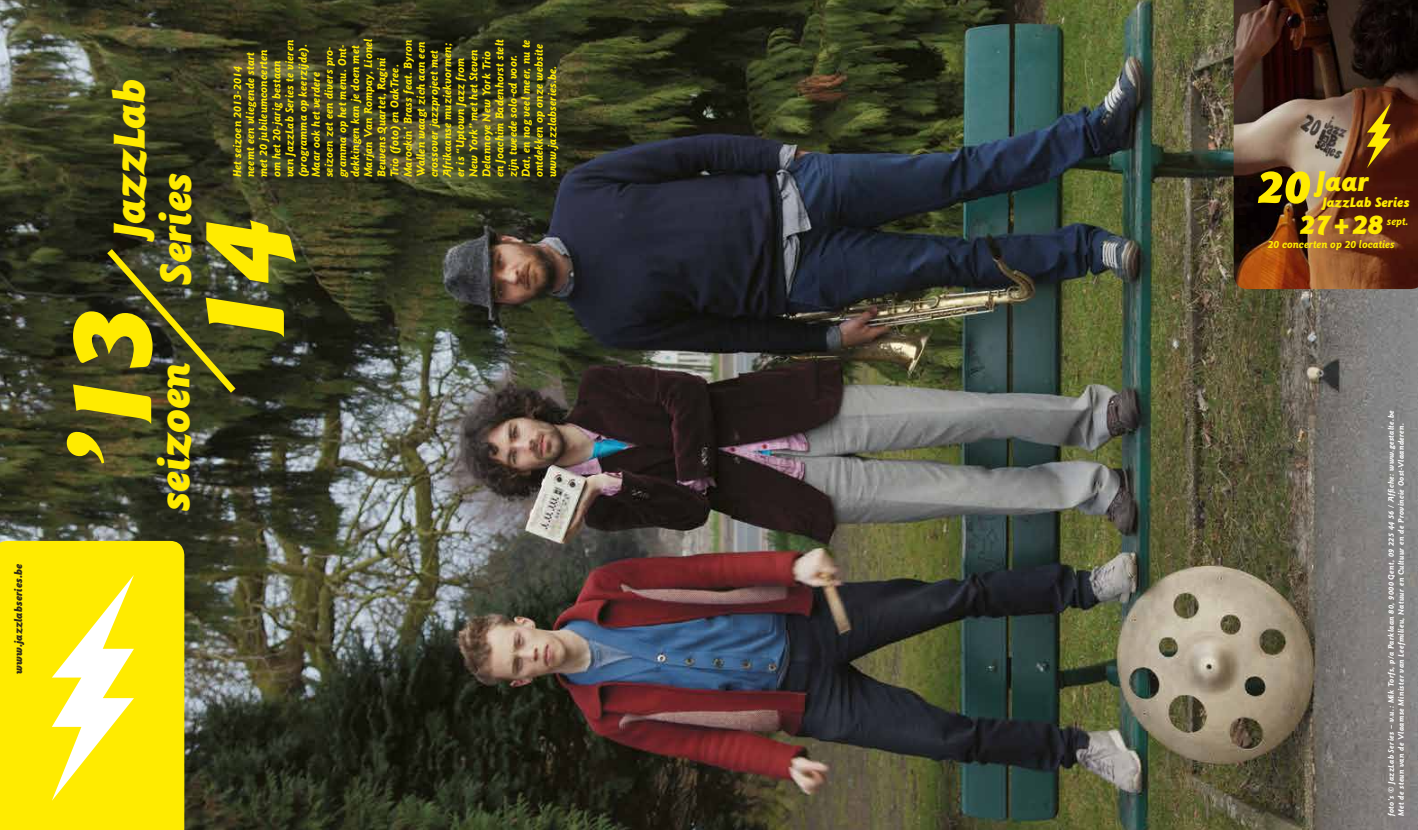
<style>
.page{position:relative;width:1418px;height:830px;background:#fff}
.page>*{position:absolute;margin:0;border:0;box-sizing:border-box;transform-origin:0 0}
.t1{font:italic 900 125px "Goudy Sans Std";color:#ffeb00}
.t2{font:italic 900 46.25px/46.2px "Goudy Sans Std";color:#ffeb00}
.t3{font:italic 900 29.5px "Goudy Sans Std";color:#ffeb00}
.t4{font:italic 900 14.25px "Goudy Sans Std";color:#ffeb00}
.t5{font:italic 700 11.88px/13.1px "Goudy Sans Std";letter-spacing:.01em;color:#ffeb00}
.t6{font:italic 700 11.38px/22.9px "Goudy Sans Std";color:#ffeb00}
.t7{font:italic 900 11.38px "Goudy Sans Std";letter-spacing:.01em;color:#322b17}
.t8{font:italic 700 8.25px/10px "Goudy Sans Std";letter-spacing:.04em;color:#fff}
.s1{font-size:50.62px}
</style>
<div class="page">
<img style="left:0;top:0;width:1417px;height:829px">
<svg style="left:101px;top:242px;width:141px;height:157px"></svg>
<div style="left:0;top:540px;width:184px;height:289px;background:#ffeb00"></div>
<svg style="left:52px;top:574px;width:82px;height:226px"></svg>
<img style="left:1233px;top:0;width:184px;height:289px">
<svg style="left:1366px;top:103px;width:24px;height:65px"></svg>
<p class="t7" style="left:12px;top:673px;width:111px;rotate:-90deg">www.jazzlabseries.be</p>
<h2 class="t2" style="left:106px;top:284px;width:207px;text-indent:46px;rotate:-90deg">JazzLab<br>Series</h2>
<h1 class="t1" style="left:36px;top:468px;width:164px;rotate:-90deg">’13</h1>
<h2 class="t2" style="left:151px;top:510px;width:150px;rotate:-90deg">seizoen</h2>
<p class="t5" style="left:230px;top:177px;width:140px;rotate:-90deg">Het seizoen 2013-2014 neemt een vliegende start met 20 jubileumconcerten om het 20-jarig bestaan<br>van JazzLab Series te vieren (programma op keerzijde).<br>Maar ook het verdere seizoen zet een divers pro&shy;gramma op het menu. Ont&shy;dekkingen kan je doen met<br>Marjan Van Rompay, Lionel<br>Beuvens Quartet, Ragini<br>Trio (foto) en OakTree.<br>Marockin’ Brass feat. Byron<br>Wallen waagt zich aan een crossover jazzproject met<br>Afrikaanse muziekvormen; er is “Uptown Jazz from<br>New York” met het Steven<br>Delannoye New York Trio en Joachim Badenhorst stelt zijn tweede solo-cd voor.<br>Dat, en nog veel meer, nu te ontdekken op onze website www.jazzlabseries.be.</p>
<h1 class="t1" style="left:169px;top:349px;width:132px;rotate:-90deg">14</h1>
<h3 class="t3" style="left:1257px;top:163px;width:113px"><span class="s1">20</span> Jaar</h3>
<p class="t4" style="left:1322px;top:194px;width:89px">JazzLab Series</p>
<p class="t6" style="left:1267px;top:210px;width:142px;text-indent:119px">sept.<br>20 concerten op 20 locaties</p>
<h3 class="t3" style="left:1299px;top:207px;width:85px">27+28</h3>
<p class="t8" style="left:1385px;top:815px;width:406px;rotate:-90deg">foto’s © JazzLab Series – v.u.: Mik Torfs, p/a Parklaan 80, 9000 Gent, 09 225 44 56 / Affiche: www.gestalte.be<br>Met de steun van de Vlaamse Minister van Leefmilieu, Natuur en Cultuur en de Provincie Oost-Vlaanderen.</p>
</div>
